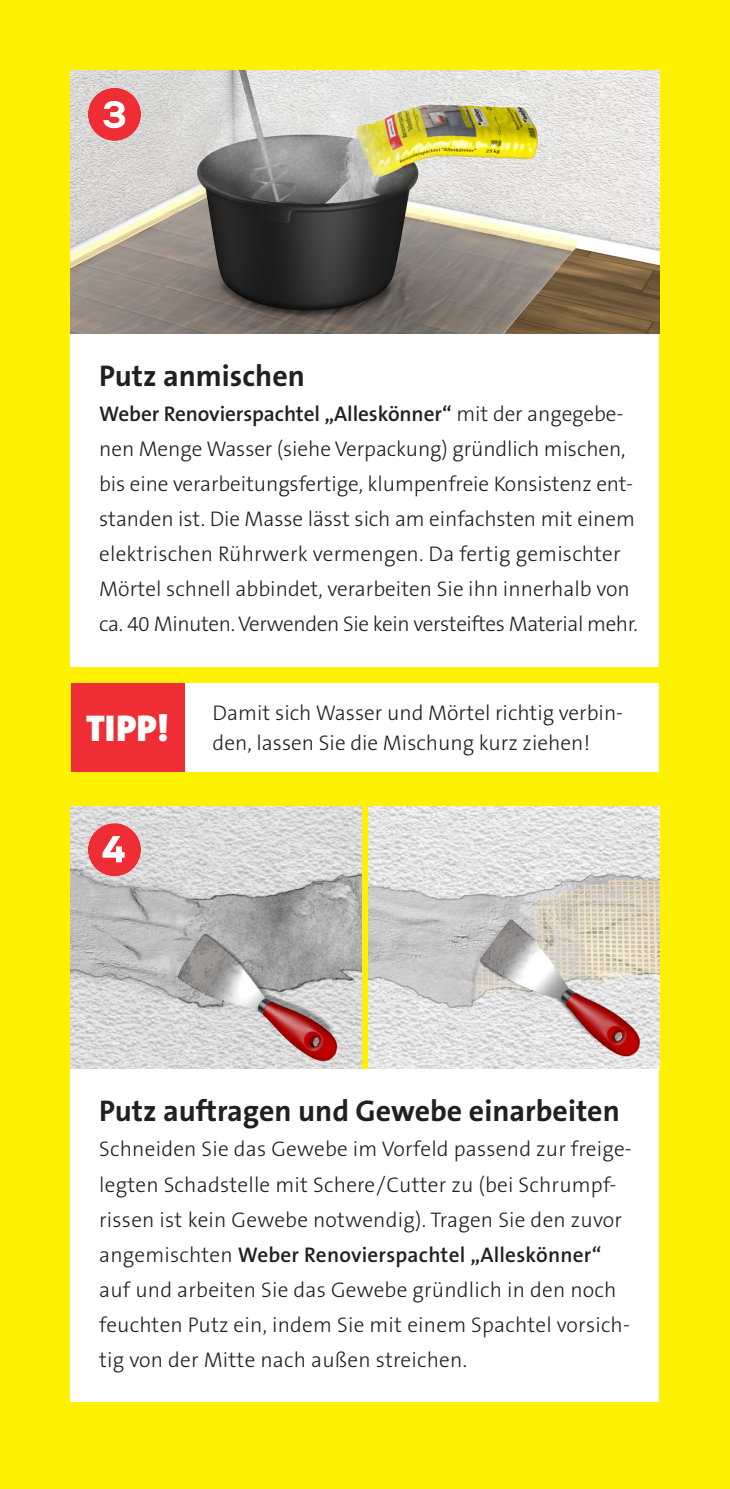
<style>
.page{position:relative;width:730px;height:1489px;background:#fff}
.page>*{position:absolute;margin:0;border:0;box-sizing:border-box;transform-origin:0 0}
.t1{font:700 30px "The Sans B7";color:#231f20}
.t2{font:300 21.25px/35px "The Sans B3";color:#231f20}
.t3{font:600 21.25px "The Sans B6";letter-spacing:-.005em;color:#231f20}
.s1{font-family:"The Sans B3";font-weight:300}
</style>
<div class="page">
<div style="left:0;top:0;width:730px;height:1488px;background:#fff101"></div>
<div style="left:71px;top:316px;width:588px;height:350px;background:#fff"></div>
<img style="left:71px;top:71px;width:588px;height:262px">
<div style="left:71px;top:1068px;width:588px;height:333px;background:#fff"></div>
<img style="left:71px;top:806px;width:290px;height:262px">
<div style="left:184px;top:683px;width:475px;height:88px;background:#fff"></div>
<div style="left:71px;top:683px;width:113px;height:88px;background:#ee2d34"></div>
<div style="left:88px;top:88px;width:53px;height:53px;background:#ee2d34;border-radius:50%"></div>
<svg style="left:103px;top:101px;width:22px;height:27px"></svg>
<div style="left:88px;top:823px;width:53px;height:53px;background:#ee2d34;border-radius:50%"></div>
<svg style="left:103px;top:836px;width:22px;height:26px"></svg>
<img style="left:369px;top:806px;width:290px;height:262px">
<h1 class="t1" style="left:99px;top:360px;width:207px">Putz anmischen</h1>
<p class="t3" style="left:99px;top:402px;width:526px">Weber Renovierspachtel „Alleskönner“ <span class="s1">mit der angegebe-</span></p>
<p class="t2" style="left:99px;top:432px;width:540px">nen Menge Wasser (siehe Verpackung) gründlich mischen, bis eine verarbeitungsfertige, klumpenfreie Konsistenz ent&shy;standen ist. Die Masse lässt sich am einfachsten mit einem elektrischen Rührwerk vermengen. Da fertig gemischter Mörtel schnell abbindet, verarbeiten Sie ihn innerhalb von ca. 40 Minuten. Verwenden Sie kein versteiftes Material mehr.</p>
<p class="t2" style="left:86px;top:698px;width:538px;line-height:30px;text-indent:126px">Damit sich Wasser und Mörtel richtig verbin-<br><sup>TIPP!</sup> den, lassen Sie die Mischung kurz ziehen!</p>
<h1 class="t1" style="left:99px;top:1095px;width:522px">Putz auftragen und Gewebe einarbeiten</h1>
<p class="t2" style="left:99px;top:1132px;width:534px">Schneiden Sie das Gewebe im Vorfeld passend zur freige&shy;legten Schadstelle mit Schere/Cutter zu (bei Schrumpf&shy;rissen ist kein Gewebe notwendig). Tragen Sie den zuvor</p>
<p class="t3" style="left:99px;top:1242px;width:504px"><span class="s1">angemischten</span> Weber Renovierspachtel „Alleskönner“</p>
<p class="t2" style="left:99px;top:1272px;width:532px">auf und arbeiten Sie das Gewebe gründlich in den noch feuchten Putz ein, indem Sie mit einem Spachtel vorsich&shy;tig von der Mitte nach außen streichen.</p>
</div>
